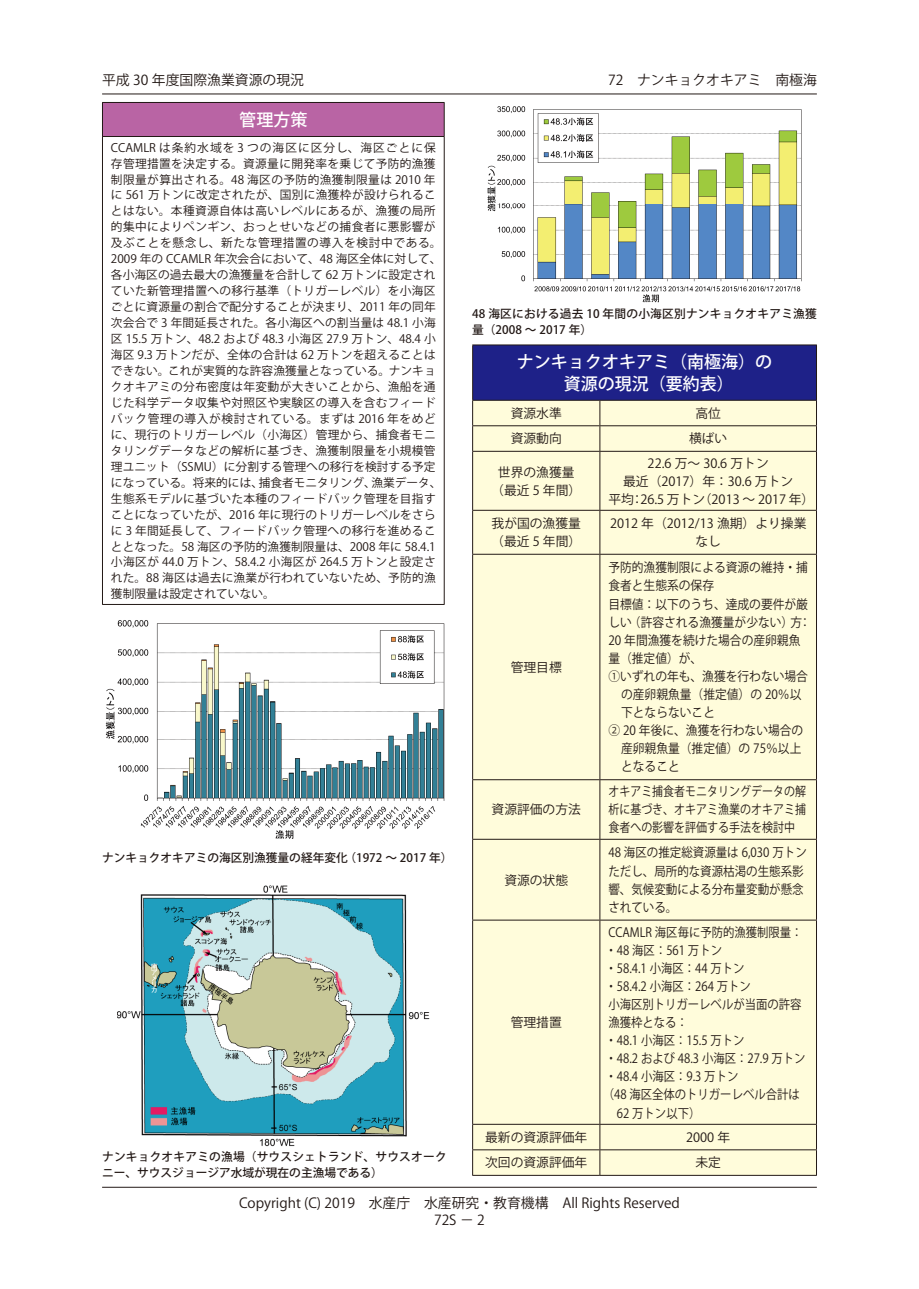
<style>
.page{position:relative;width:919px;height:1289px;background:#fff}
.page>*{position:absolute;margin:0;border:0;box-sizing:border-box;transform-origin:0 0}
.t1{font:500 16.95px/21.3px "Koz Go Pro";color:#fff;text-align:center}
.t2{font:13.8px "Koz Go Pro";color:#231916}
.t3{font:12.75px "Koz Go Pro";color:#231916;scale:.89 1}
.t4{font:12.75px "Koz Go Pro";color:#231916;scale:.92 1}
.t5{font:12.75px/18.1px "Koz Go Pro";color:#231916;text-align:center}
.t6{font:12.75px/18.1px "Koz Go Pro";color:#231916;scale:.9 1}
.t7{font:12.75px/18.1px "Koz Go Pro";color:#231916;text-align:justify;scale:.86 1}
.t8{font:11.7px/15.9px "Koz Go Pro";letter-spacing:.03em;color:#231916}
.t9{font:500 11.7px/15.9px "Koz Go Pro";color:#231916}
.t10{font:500 11.7px/15.9px "Koz Go Pro";letter-spacing:.02em;color:#231916}
</style>
<div class="page">
<div style="left:472px;top:345px;width:344px;height:55px;background:#1e2188"></div>
<div style="left:473px;top:401px;width:343px;height:773px;background:#fffcdb"></div>
<hr style="left:472px;top:344px;width:128px;height:1px;background:#231916">
<hr style="left:472px;top:345px;width:1px;height:55px;background:#231916">
<hr style="left:600px;top:344px;width:216px;height:1px;background:#231916">
<hr style="left:816px;top:345px;width:1px;height:55px;background:#231916">
<hr style="left:472px;top:400px;width:128px;height:1px;background:#231916">
<hr style="left:600px;top:400px;width:216px;height:1px;background:#231916">
<hr style="left:472px;top:425px;width:128px;height:1px;background:#231916">
<svg style="left:472px;top:400px;width:1px;height:51px"></svg>
<hr style="left:600px;top:425px;width:216px;height:1px;background:#231916">
<svg style="left:599px;top:400px;width:1px;height:51px"></svg>
<svg style="left:816px;top:400px;width:1px;height:51px"></svg>
<hr style="left:472px;top:451px;width:128px;height:1px;background:#231916">
<hr style="left:472px;top:451px;width:1px;height:59px;background:#231916">
<hr style="left:600px;top:451px;width:216px;height:1px;background:#231916">
<hr style="left:599px;top:451px;width:1px;height:59px;background:#231916">
<hr style="left:816px;top:451px;width:1px;height:59px;background:#231916">
<hr style="left:472px;top:510px;width:128px;height:1px;background:#231916">
<hr style="left:472px;top:510px;width:1px;height:44px;background:#231916">
<hr style="left:600px;top:510px;width:216px;height:1px;background:#231916">
<hr style="left:599px;top:510px;width:1px;height:44px;background:#231916">
<hr style="left:816px;top:510px;width:1px;height:44px;background:#231916">
<hr style="left:472px;top:554px;width:128px;height:1px;background:#231916">
<hr style="left:472px;top:554px;width:1px;height:225px;background:#231916">
<hr style="left:600px;top:554px;width:216px;height:1px;background:#231916">
<hr style="left:599px;top:554px;width:1px;height:225px;background:#231916">
<hr style="left:816px;top:554px;width:1px;height:225px;background:#231916">
<hr style="left:472px;top:779px;width:128px;height:1px;background:#231916">
<hr style="left:472px;top:780px;width:1px;height:58px;background:#231916">
<hr style="left:600px;top:779px;width:216px;height:1px;background:#231916">
<hr style="left:599px;top:780px;width:1px;height:58px;background:#231916">
<hr style="left:816px;top:780px;width:1px;height:58px;background:#231916">
<hr style="left:472px;top:838px;width:128px;height:1px;background:#231916">
<hr style="left:472px;top:839px;width:1px;height:80px;background:#231916">
<hr style="left:600px;top:838px;width:216px;height:1px;background:#231916">
<hr style="left:599px;top:839px;width:1px;height:80px;background:#231916">
<hr style="left:816px;top:839px;width:1px;height:80px;background:#231916">
<hr style="left:472px;top:919px;width:128px;height:1px;background:#231916">
<hr style="left:472px;top:920px;width:1px;height:203px;background:#231916">
<hr style="left:600px;top:919px;width:216px;height:1px;background:#231916">
<hr style="left:599px;top:920px;width:1px;height:203px;background:#231916">
<hr style="left:816px;top:920px;width:1px;height:203px;background:#231916">
<hr style="left:472px;top:1123px;width:128px;height:1px;background:#231916">
<hr style="left:600px;top:1123px;width:216px;height:1px;background:#231916">
<hr style="left:472px;top:1149px;width:128px;height:1px;background:#231916">
<svg style="left:472px;top:1124px;width:1px;height:50px"></svg>
<hr style="left:600px;top:1149px;width:216px;height:1px;background:#231916">
<svg style="left:599px;top:1124px;width:1px;height:50px"></svg>
<svg style="left:816px;top:1124px;width:1px;height:50px"></svg>
<hr style="left:472px;top:1174px;width:128px;height:1px;background:#231916">
<hr style="left:600px;top:1174px;width:216px;height:1px;background:#231916">
<div style="left:102px;top:102px;width:342px;height:34px;background:#b964a4"></div>
<hr style="left:102px;top:102px;width:342px;height:1px;background:#231916">
<hr style="left:102px;top:103px;width:1px;height:33px;background:#231916">
<hr style="left:444px;top:103px;width:1px;height:33px;background:#231916">
<hr style="left:102px;top:136px;width:342px;height:1px;background:#231916">
<hr style="left:102px;top:137px;width:1px;height:467px;background:#231916">
<hr style="left:444px;top:137px;width:1px;height:467px;background:#231916">
<hr style="left:102px;top:604px;width:342px;height:1px;background:#231916">
<img style="left:487px;top:106px;width:315px;height:197px">
<img style="left:117px;top:885px;width:312px;height:262px">
<img style="left:105px;top:620px;width:340px;height:219px">
<hr style="left:102px;top:94px;width:714px;height:1px;background:#231916">
<hr style="left:102px;top:1186px;width:714px;height:1px;background:#231916">
<p class="t2" style="left:102px;top:71px;width:203px">平成 30 年度国際漁業資源の現況</p>
<p class="t2" style="left:608px;top:71px;width:210px">72　ナンキョクオキアミ　南極海</p>
<h1 class="t1" style="left:239px;top:110px;width:70px">管理方策</h1>
<p class="t8" style="left:111px;top:140px;width:332px">CCAMLR は条約水域を 3 つの海区に区分し、海区ごとに保存管理措置を決定する。資源量に開発率を乗じて予防的漁獲制限量が算出される。48 海区の予防的漁獲制限量は 2010 年に 561 万トンに改定されたが、国別に漁獲枠が設けられることはない。本種資源自体は高いレベルにあるが、漁獲の局所的集中によりペンギン、おっとせいなどの捕食者に悪影響が及ぶことを懸念し、新たな管理措置の導入を検討中である。2009 年の CCAMLR 年次会合において、48 海区全体に対して、各小海区の過去最大の漁獲量を合計して 62 万トンに設定されていた新管理措置への移行基準（トリガーレベル）を小海区ごとに資源量の割合で配分することが決まり、2011 年の同年次会合で 3 年間延長された。各小海区への割当量は 48.1 小海区 15.5 万トン、48.2 および 48.3 小海区 27.9 万トン、48.4 小海区 9.3 万トンだが、全体の合計は 62 万トンを超えることはできない。これが実質的な許容漁獲量となっている。ナンキョクオキアミの分布密度は年変動が大きいことから、漁船を通じた科学データ収集や対照区や実験区の導入を含むフィードバック管理の導入が検討されている。まずは 2016 年をめどに、現行のトリガーレベル（小海区）管理から、捕食者モニタリングデータなどの解析に基づき、漁獲制限量を小規模管理ユニット（SSMU）に分割する管理への移行を検討する予定になっている。将来的には、捕食者モニタリング、漁業データ、生態系モデルに基づいた本種のフィードバック管理を目指すことになっていたが、2016 年に現行のトリガーレベルをさらに 3 年間延長して、フィードバック管理への移行を進めることとなった。58 海区の予防的漁獲制限量は、2008 年に 58.4.1小海区が 44.0 万トン、58.4.2 小海区が 264.5 万トンと設定された。88 海区は過去に漁業が行われていないため、予防的漁獲制限量は設定されていない。</p>
<p class="t9" style="left:102px;top:850px;width:352px">ナンキョクオキアミの海区別漁獲量の経年変化（1972 ～ 2017 年）</p>
<p class="t9" style="left:102px;top:1149px;width:346px">ナンキョクオキアミの漁場（サウスシェトランド、サウスオークニー、サウスジョージア水域が現在の主漁場である）</p>
<p class="t10" style="left:472px;top:306px;width:346px">48 海区における過去 10 年間の小海区別ナンキョクオキアミ漁獲量（2008 ～ 2017 年）</p>
<h1 class="t1" style="left:517px;top:352px;width:257px">ナンキョクオキアミ（南極海）の資源の現況（要約表）</h1>
<p class="t5" style="left:510px;top:404px;width:53px">資源水準</p>
<p class="t5" style="left:695px;top:404px;width:27px">高位</p>
<p class="t5" style="left:510px;top:430px;width:53px">資源動向</p>
<p class="t5" style="left:689px;top:430px;width:40px">横ばい</p>
<p class="t5" style="left:491px;top:463px;width:91px">世界の漁獲量（最近 5 年間）</p>
<p class="t5" style="left:608px;top:454px;width:207px">22.6 万～ 30.6 万トン<br>最近（2017）年：30.6 万トン<br>平均：26.5 万トン（2013 ～ 2017 年）</p>
<p class="t5" style="left:491px;top:514px;width:91px;text-align:left">我が国の漁獲量（最近 5 年間）</p>
<p class="t5" style="left:610px;top:514px;width:198px">2012 年（2012/13 漁期）より操業なし</p>
<p class="t5" style="left:510px;top:658px;width:53px">管理目標</p>
<p class="t5" style="left:491px;top:801px;width:91px">資源評価の方法</p>
<p class="t5" style="left:504px;top:871px;width:65px">資源の状態</p>
<p class="t5" style="left:510px;top:1013px;width:53px">管理措置</p>
<p class="t4" style="left:608px;top:559px;width:218px">予防的漁獲制限による資源の維持・捕</p>
<p class="t4" style="left:608px;top:577px;width:116px">食者と生態系の保存</p>
<p class="t4" style="left:608px;top:595px;width:218px">目標値：以下のうち、達成の要件が厳</p>
<p class="t4" style="left:608px;top:613px;width:222px">しい（許容される漁獲量が少ない）方：</p>
<p class="t4" style="left:608px;top:631px;width:210px">20 年間漁獲を続けた場合の産卵親魚</p>
<p class="t4" style="left:608px;top:650px;width:104px">量（推定値）が、</p>
<p class="t4" style="left:608px;top:668px;width:218px">①いずれの年も、漁獲を行わない場合</p>
<p class="t4" style="left:621px;top:686px;width:197px">の産卵親魚量（推定値）の 20％以</p>
<p class="t4" style="left:621px;top:704px;width:104px">下とならないこと</p>
<p class="t4" style="left:608px;top:722px;width:213px">② 20 年後に、漁獲を行わない場合の</p>
<p class="t4" style="left:621px;top:740px;width:197px">産卵親魚量（推定値）の 75％以上</p>
<p class="t4" style="left:621px;top:758px;width:65px">となること</p>
<p class="t7" style="left:608px;top:782px;width:231px">オキアミ捕食者モニタリングデータの解析に基づき、オキアミ漁業のオキアミ捕食者への影響を評価する手法を検討中</p>
<p class="t6" style="left:608px;top:844px;width:222px">48 海区の推定総資源量は 6,030 万トンただし、局所的な資源枯渇の生態系影響、気候変動による分布量変動が懸念されている。</p>
<p class="t3" style="left:608px;top:923px;width:220px">CCAMLR 海区毎に予防的漁獲制限量：</p>
<p class="t3" style="left:605px;top:941px;width:132px">・48 海区：561 万トン</p>
<p class="t3" style="left:605px;top:959px;width:158px">・58.4.1 小海区：44 万トン</p>
<p class="t3" style="left:605px;top:977px;width:165px">・58.4.2 小海区：264 万トン</p>
<p class="t3" style="left:608px;top:996px;width:218px">小海区別トリガーレベルが当面の許容</p>
<p class="t3" style="left:608px;top:1014px;width:91px">漁獲枠となる：</p>
<p class="t3" style="left:605px;top:1032px;width:158px">・48.1 小海区：15.5 万トン</p>
<p class="t3" style="left:605px;top:1050px;width:226px">・48.2 および 48.3 小海区：27.9 万トン</p>
<p class="t3" style="left:605px;top:1068px;width:151px">・48.4 小海区：9.3 万トン</p>
<p class="t3" style="left:602px;top:1086px;width:223px">（48 海区全体のトリガーレベル合計は</p>
<p class="t3" style="left:617px;top:1104px;width:95px">62 万トン以下）</p>
<p class="t5" style="left:485px;top:1128px;width:104px">最新の資源評価年</p>
<p class="t5" style="left:686px;top:1128px;width:46px">2000 年</p>
<p class="t5" style="left:485px;top:1153px;width:104px">次回の資源評価年</p>
<p class="t5" style="left:695px;top:1153px;width:27px">未定</p>
<p class="t2" style="left:239px;top:1194px;width:442px">Copyright (C) 2019　水産庁　水産研究・教育機構　All Rights Reserved</p>
<p class="t2" style="left:434px;top:1211px;width:52px">72S － 2</p>
</div>
